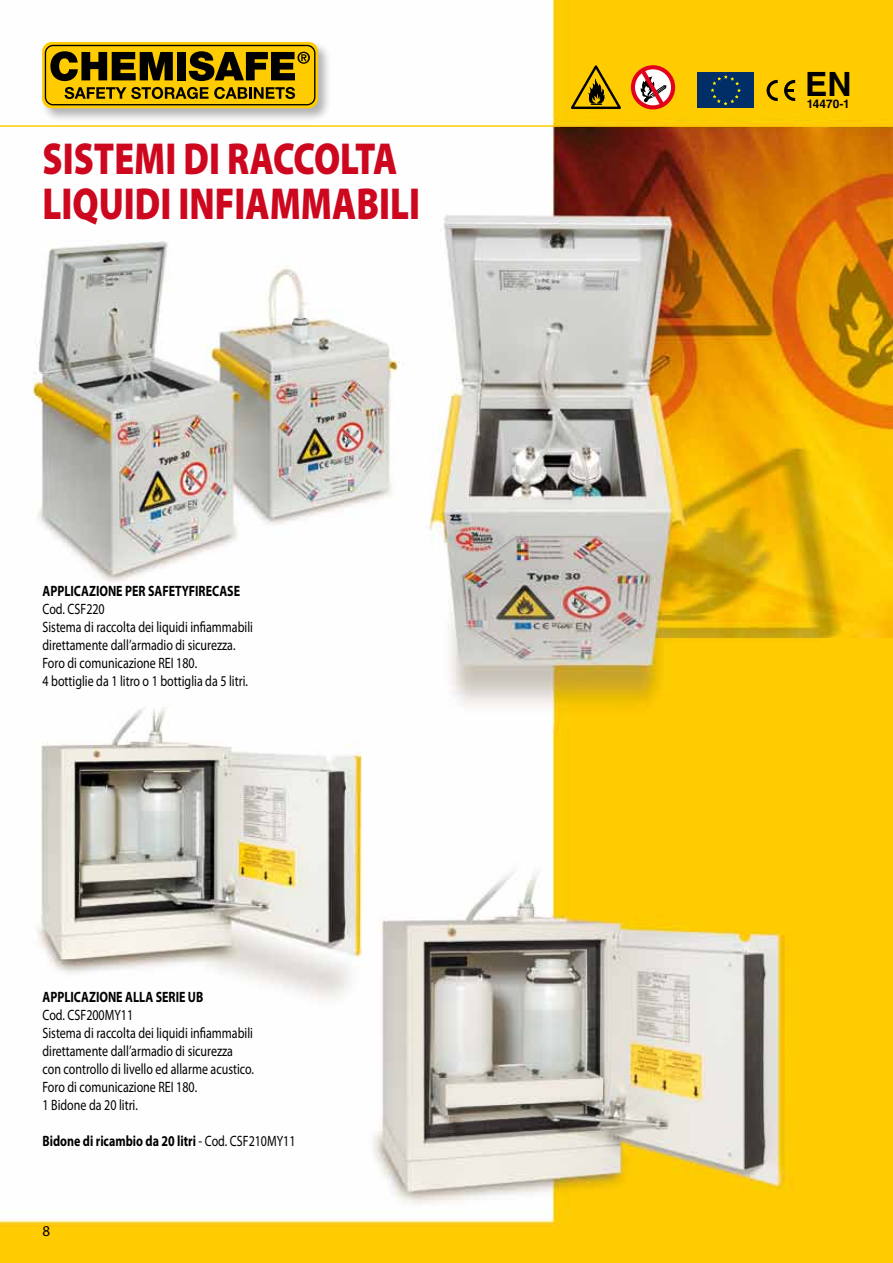
<style>
.page{position:relative;width:893px;height:1263px;background:#fff}
.page>*{position:absolute;margin:0;border:0;box-sizing:border-box;transform-origin:0 0}
.t1{font:900 45px/45px "Myriad Pro";color:#cd071e;scale:.8 1}
.t2{font:700 33.45px "Helvetica LT Std";color:#000}
.t3{font:15px/18px "Myriad Pro";color:#000;scale:.8 1}
.t4{font:700 15px "Myriad Pro";color:#000;scale:.8 1}
.t5{font:15px "Myriad Pro";color:#000}
.t6{font:700 11.85px "Helvetica LT Std";color:#000}
.s1{font-weight:400}
</style>
<div class="page">
<img style="left:0;top:0;width:893px;height:1263px">
<div style="left:40px;top:40px;width:292px;height:82px;background:#000;opacity:.3"></div>
<div style="left:42px;top:42px;width:276px;height:66px;background:#fecc00;border-radius:10px"></div>
<svg style="left:50px;top:51px;width:123px;height:30px"></svg>
<div style="left:177px;top:52px;width:9px;height:28px;background:#000"></div>
<svg style="left:65px;top:87px;width:230px;height:12px"></svg>
<svg style="left:189px;top:51px;width:121px;height:30px"></svg>
<div style="left:45px;top:45px;width:270px;height:60px;border:1px solid #000;border-radius:8px"></div>
<hr style="left:0;top:125px;width:893px;height:2px;background:#fecc00">
<svg style="left:568px;top:63px;width:56px;height:47px;background:#c79f00"></svg>
<svg style="left:633px;top:67px;width:40px;height:40px"></svg>
<div style="left:631px;top:65px;width:44px;height:44px;border:4px solid #e2001a;border-radius:50%"></div>
<svg style="left:637px;top:66px;width:31px;height:44px"></svg>
<div style="left:697px;top:73px;width:57px;height:35px;background:#002e67"></div>
<svg style="left:711px;top:75px;width:30px;height:30px"></svg>
<svg style="left:767px;top:80px;width:11px;height:21px"></svg>
<svg style="left:784px;top:80px;width:11px;height:21px"></svg>
<h1 class="t1" style="left:43px;top:137px;width:473px">SISTEMI DI RACCOLTA<br>LIQUIDI INFIAMMABILI</h1>
<p class="t4" style="left:43px;top:581px;width:249px">APPLICAZIONE PER SAFETYFIRECASE</p>
<p class="t3" style="left:43px;top:600px;width:265px">Cod. CSF220<br>Sistema di raccolta dei liquidi infiammabili direttamente dall’armadio di sicurezza.<br>Foro di comunicazione REI 180.<br>4 bottiglie da 1 litro o 1 bottiglia da 5 litri.</p>
<p class="t4" style="left:43px;top:987px;width:203px">APPLICAZIONE ALLA SERIE UB</p>
<p class="t3" style="left:43px;top:1006px;width:266px">Cod. CSF200MY11<br>Sistema di raccolta dei liquidi infiammabili direttamente dall’armadio di sicurezza con controllo di livello ed allarme acustico.<br>Foro di comunicazione REI 180.<br>1 Bidone da 20 litri.</p>
<p class="t4" style="left:43px;top:1131px;width:318px">Bidone di ricambio da 20 litri <span class="s1">- Cod. CSF210MY11</span></p>
<p class="t5" style="left:43px;top:1222px;width:9px">8</p>
<h2 class="t2" style="left:805px;top:64px;width:48px">EN</h2>
<p class="t6" style="left:807px;top:97px;width:45px">14470-1</p>
</div>
